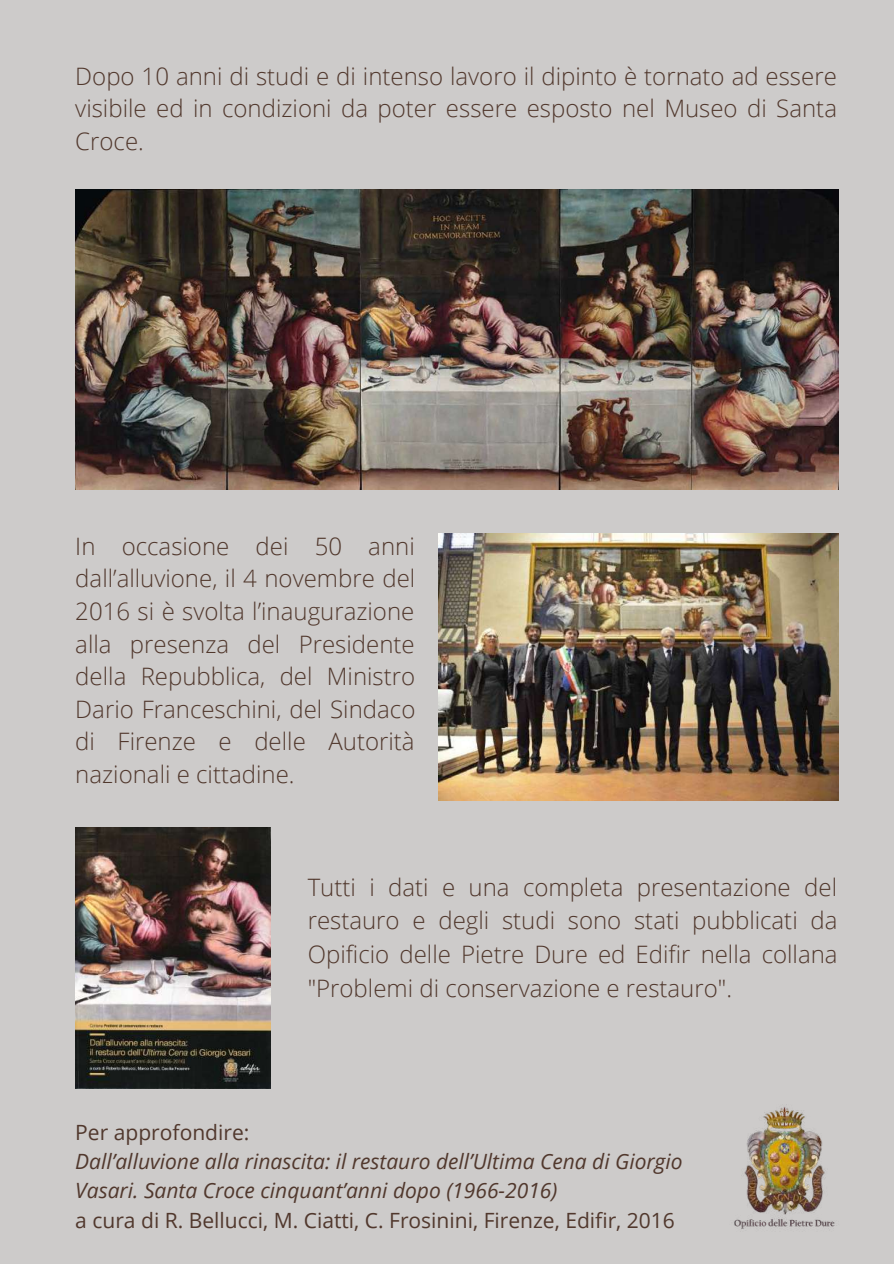
<style>
.page{position:relative;width:894px;height:1264px;background:#fff}
.page>*{position:absolute;margin:0;border:0;box-sizing:border-box;transform-origin:0 0}
.t1{font:300 24px/32.5px "Open Sans";color:#51382d;text-align:justify}
.t2{font:italic 21px/29.2px "Open Sans";color:#51382d}
.t3{font:21px "Open Sans";color:#51382d}
</style>
<div class="page">
<div style="left:0;top:0;width:893px;height:1263px;background:#cdcbca"></div>
<img style="left:734px;top:1104px;width:101px;height:125px">
<img style="left:75px;top:190px;width:763px;height:299px">
<img style="left:438px;top:533px;width:399px;height:267px">
<img style="left:75px;top:827px;width:195px;height:260px">
<p class="t1" style="left:75px;top:59px;width:763px">Dopo 10 anni di studi e di intenso lavoro il dipinto è tornato ad essere visibile ed in condizioni da poter essere esposto nel Museo di Santa Croce.</p>
<p class="t1" style="left:75px;top:529px;width:341px">In occasione dei 50 anni dall’alluvione, il 4 novembre del 2016 si è svolta l’inaugurazione alla presenza del Presidente della Repubblica, del Ministro Dario Franceschini, del Sindaco di Firenze e delle Autorità nazionali e cittadine.</p>
<p class="t1" style="left:307px;top:869px;width:531px;line-height:33.6px">Tutti i dati e una completa presentazione del restauro e degli studi sono stati pubblicati da Opificio delle Pietre Dure ed Edifir nella collana "Problemi di conservazione e restauro".</p>
<p class="t3" style="left:75px;top:1117px;width:175px">Per approfondire:</p>
<p class="t2" style="left:75px;top:1146px;width:608px">Dall’alluvione alla rinascita: il restauro dell’Ultima Cena di Giorgio<br>Vasari. Santa Croce cinquant’anni dopo (1966-2016)</p>
<p class="t3" style="left:75px;top:1205px;width:601px">a cura di R. Bellucci, M. Ciatti, C. Frosinini, Firenze, Edifir, 2016</p>
</div>
